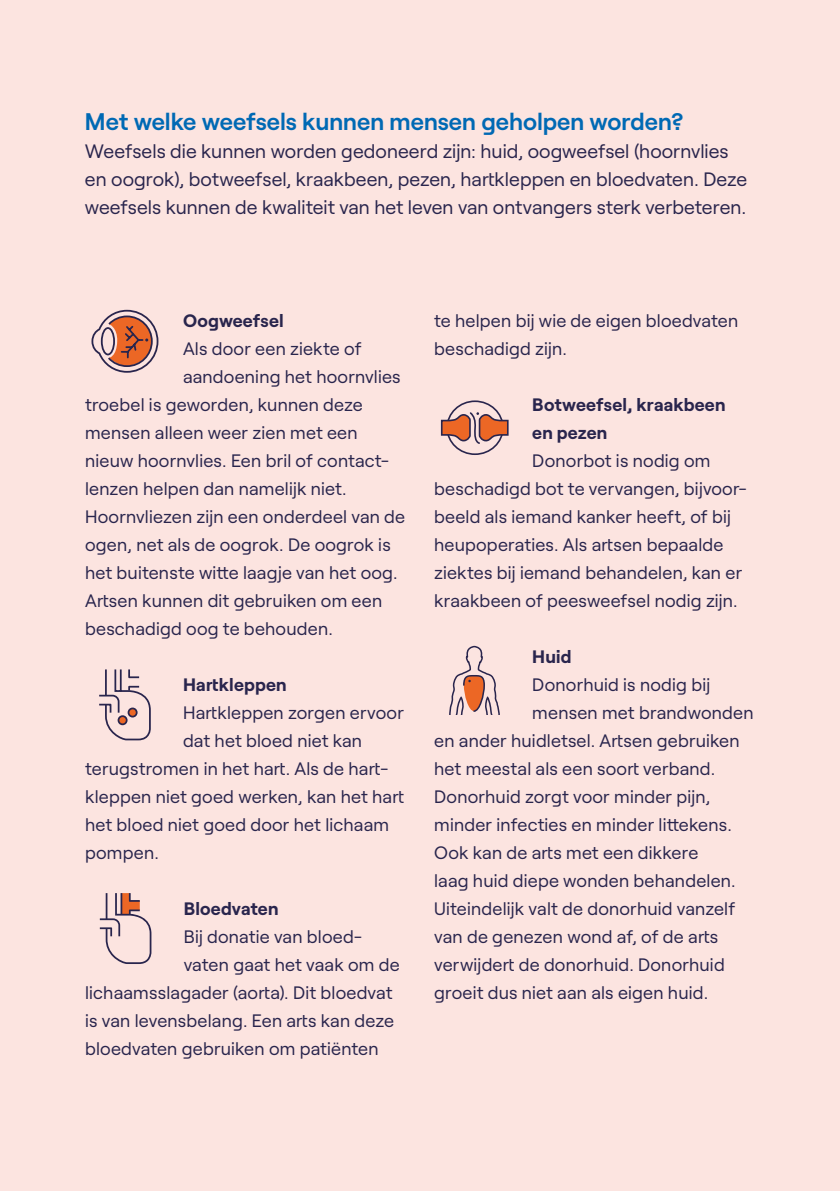
<style>
.page{position:relative;width:840px;height:1191px;background:#fff}
.page>*{position:absolute;margin:0;border:0;box-sizing:border-box;transform-origin:0 0}
.Subtitle{font:600 24px "Roobert";color:#0069b4}
.text_9_7{font:19.4px/28px "Roobert";color:#29254d}
.Info_plat{font:18px/28px "Roobert";letter-spacing:.01em;color:#29254d}
.Info_kop{font:700 18px/28px "Roobert";letter-spacing:.01em;color:#29254d}
</style>
<div class="page">
<div style="left:0;top:0;width:839px;height:1191px;background:#fce4e0"></div>
<svg style="left:91px;top:309px;width:68px;height:64px"></svg>
<svg style="left:99px;top:669px;width:52px;height:72px"></svg>
<div style="left:128px;top:708px;width:9px;height:8px;background:#ec6725;border-radius:50%"></div>
<div style="left:127px;top:707px;width:10px;height:10px;border:2px solid #29254d;border-radius:50%"></div>
<div style="left:118px;top:716px;width:9px;height:8px;background:#ec6725;border-radius:50%"></div>
<div style="left:117px;top:715px;width:10px;height:10px;border:2px solid #29254d;border-radius:50%"></div>
<svg style="left:100px;top:893px;width:51px;height:71px"></svg>
<svg style="left:449px;top:645px;width:51px;height:70px"></svg>
<div style="left:446px;top:400px;width:57px;height:55px;border:2px solid #29254d;border-radius:50%"></div>
<svg style="left:440px;top:411px;width:69px;height:34px"></svg>
<h2 class="Subtitle" style="left:85px;top:103px;width:600px">Met welke weefsels kunnen mensen geholpen worden?</h2>
<p class="text_9_7" style="left:85px;top:136px;width:663px">Weefsels die kunnen worden gedoneerd zijn: huid, oogweefsel (hoornvlies en oogrok), botweefsel, kraakbeen, pezen, hartkleppen en bloedvaten. Deze weefsels kunnen de kwaliteit van het leven van ontvangers sterk verbeteren.</p>
<h2 class="Info_kop" style="left:183px;top:304px;width:102px">Oogweefsel</h2>
<p class="Info_plat" style="left:183px;top:333px;width:180px">Als door een ziekte of</p>
<p class="Info_plat" style="left:183px;top:361px;width:219px">aandoening het hoornvlies</p>
<p class="Info_plat" style="left:85px;top:389px;width:279px">troebel is geworden, kunnen deze</p>
<p class="Info_plat" style="left:85px;top:417px;width:274px">mensen alleen weer zien met een</p>
<p class="Info_plat" style="left:85px;top:445px;width:304px">nieuw hoornvlies. Een bril of contact-</p>
<p class="Info_plat" style="left:85px;top:473px;width:263px">lenzen helpen dan namelijk niet.</p>
<p class="Info_plat" style="left:85px;top:501px;width:321px">Hoornvliezen zijn een onderdeel van de</p>
<p class="Info_plat" style="left:85px;top:529px;width:307px">ogen, net als de oogrok. De oogrok is</p>
<p class="Info_plat" style="left:85px;top:557px;width:314px">het buitenste witte laagje van het oog.</p>
<p class="Info_plat" style="left:85px;top:585px;width:298px">Artsen kunnen dit gebruiken om een</p>
<p class="Info_plat" style="left:85px;top:613px;width:249px">beschadigd oog te behouden.</p>
<h2 class="Info_kop" style="left:183px;top:668px;width:105px">Hartkleppen</h2>
<p class="Info_plat" style="left:183px;top:697px;width:222px">Hartkleppen zorgen ervoor</p>
<p class="Info_plat" style="left:183px;top:725px;width:180px">dat het bloed niet kan</p>
<p class="Info_plat" style="left:85px;top:753px;width:303px">terugstromen in het hart. Als de hart-</p>
<p class="Info_plat" style="left:85px;top:781px;width:320px">kleppen niet goed werken, kan het hart</p>
<p class="Info_plat" style="left:85px;top:809px;width:305px">het bloed niet goed door het lichaam</p>
<p class="Info_plat" style="left:85px;top:837px;width:75px">pompen.</p>
<h2 class="Info_kop" style="left:184px;top:892px;width:96px">Bloedvaten</h2>
<p class="Info_plat" style="left:184px;top:921px;width:178px">Bij donatie van bloed-</p>
<p class="Info_plat" style="left:184px;top:949px;width:217px">vaten gaat het vaak om de</p>
<p class="Info_plat" style="left:85px;top:977px;width:309px">lichaamsslagader (aorta). Dit bloedvat</p>
<p class="Info_plat" style="left:85px;top:1005px;width:310px">is van levensbelang. Een arts kan deze</p>
<p class="Info_plat" style="left:85px;top:1033px;width:295px">bloedvaten gebruiken om patiënten</p>
<p class="Info_plat" style="left:434px;top:305px;width:305px">te helpen bij wie de eigen bloedvaten beschadigd zijn.</p>
<h2 class="Info_kop" style="left:532px;top:388px;width:195px">Botweefsel, kraakbeen en pezen</h2>
<p class="Info_plat" style="left:434px;top:445px;width:312px;text-indent:98px">Donorbot is nodig om beschadigd bot te vervangen, bijvoor&shy;beeld als iemand kanker heeft, of bij heupoperaties. Als artsen bepaalde ziektes bij iemand behandelen, kan er kraakbeen of peesweefsel nodig zijn.</p>
<h2 class="Info_kop" style="left:532px;top:640px;width:41px">Huid</h2>
<p class="Info_plat" style="left:532px;top:669px;width:179px">Donorhuid is nodig bij</p>
<p class="Info_plat" style="left:532px;top:697px;width:223px">mensen met brandwonden</p>
<p class="Info_plat" style="left:434px;top:725px;width:307px">en ander huidletsel. Artsen gebruiken</p>
<p class="Info_plat" style="left:434px;top:753px;width:282px">het meestal als een soort verband.</p>
<p class="Info_plat" style="left:434px;top:781px;width:303px">Donorhuid zorgt voor minder pijn, minder infecties en minder littekens.<br>Ook kan de arts met een dikkere laag huid diepe wonden behandelen.<br>Uiteindelijk valt de donorhuid vanzelf van de genezen wond af, of de arts verwijdert de donorhuid. Donorhuid groeit dus niet aan als eigen huid.</p>
</div>
